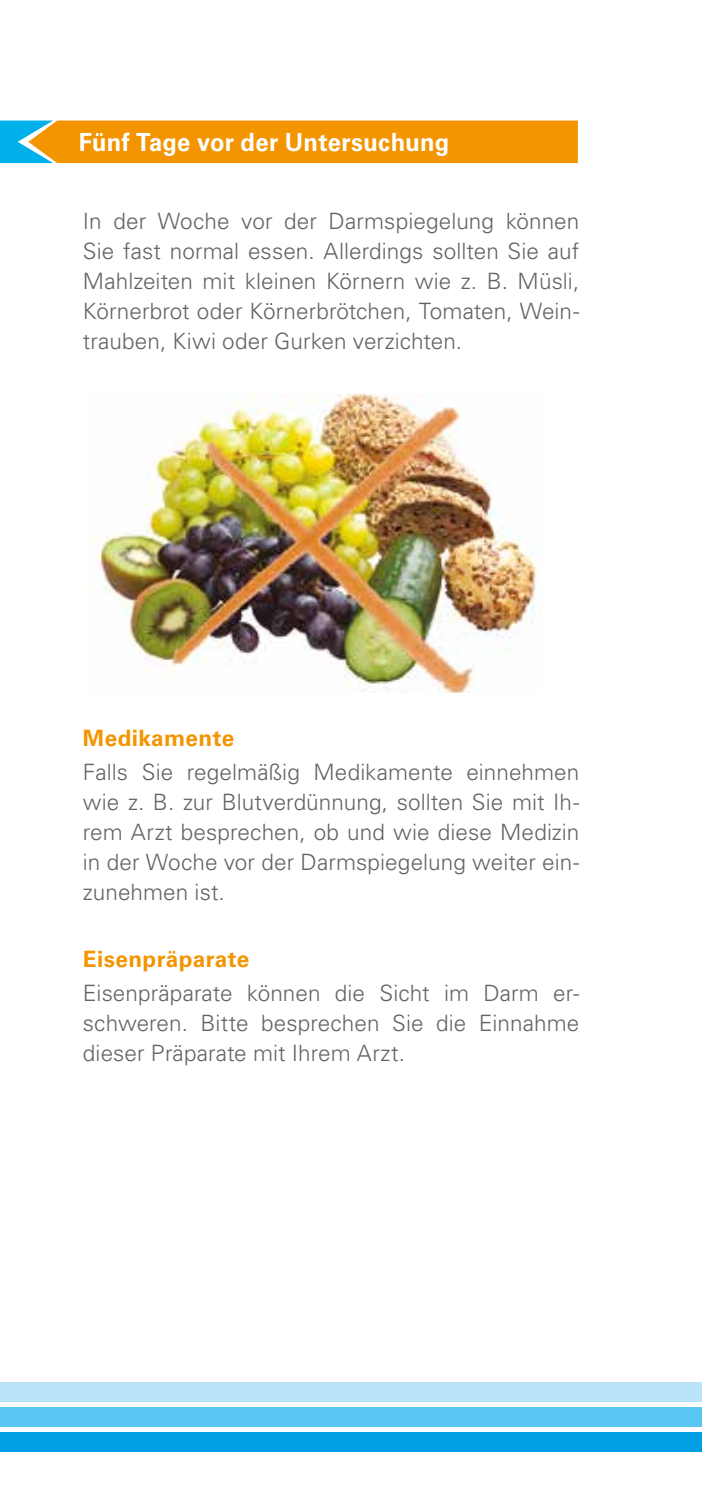
<style>
.page{position:relative;width:702px;height:1489px;background:#fff}
.page>*{position:absolute;margin:0;border:0;box-sizing:border-box;transform-origin:0 0}
.t1{font:700 25px "Univers LT Std";letter-spacing:.01em;color:#fff;scale:.95 1}
.t2{font:300 22.5px/30px "Univers LT Std";letter-spacing:.005em;color:#646363;text-align:justify}
.t3{font:700 22.5px "Univers LT Std";letter-spacing:.015em;color:#f39500}
</style>
<div class="page">
<div style="left:0;top:1431px;width:702px;height:20px;background:#009fe3"></div>
<div style="left:0;top:1407px;width:702px;height:19px;background:#59c6f2"></div>
<div style="left:0;top:1382px;width:702px;height:19px;background:#bbe3fa"></div>
<svg style="left:0;top:120px;width:578px;height:43px;background:#e49914"></svg>
<img style="left:91px;top:393px;width:446px;height:280px">
<img style="left:172px;top:407px;width:309px;height:286px">
<p class="t1" style="left:79px;top:127px;width:391px">Fünf Tage vor der Untersuchung</p>
<p class="t2" style="left:83px;top:206px;width:498px">In der Woche vor der Darmspiegelung können Sie fast normal essen. Allerdings sollten Sie auf Mahlzeiten mit kleinen Körnern wie z. B. Müsli, Körnerbrot oder Körnerbrötchen, Tomaten, Wein&shy;trauben, Kiwi oder Gurken verzichten.</p>
<p class="t3" style="left:83px;top:725px;width:153px">Medikamente</p>
<p class="t2" style="left:83px;top:757px;width:498px">Falls Sie regelmäßig Medikamente einnehmen wie z. B. zur Blutverdünnung, sollten Sie mit Ih&shy;rem Arzt besprechen, ob und wie diese Medizin in der Woche vor der Darmspiegelung weiter ein&shy;zunehmen ist.</p>
<p class="t3" style="left:83px;top:945px;width:168px">Eisenpräparate</p>
<p class="t2" style="left:83px;top:977px;width:498px">Eisenpräparate können die Sicht im Darm er&shy;schweren. Bitte besprechen Sie die Einnahme dieser Präparate mit Ihrem Arzt.</p>
</div>
